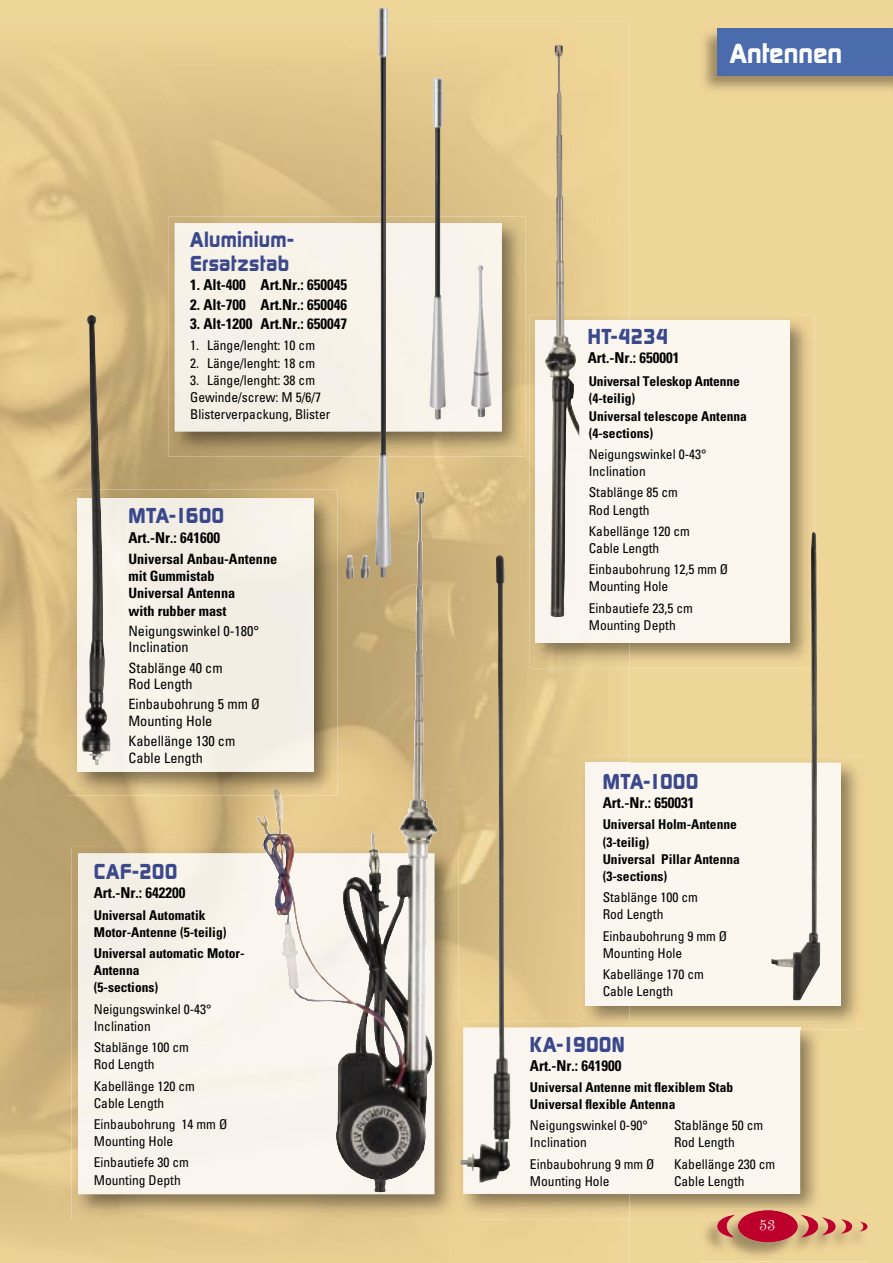
<style>
.page{position:relative;width:893px;height:1263px;background:#eed698}
.page>*{position:absolute;margin:0;border:0;box-sizing:border-box;transform-origin:0 0}
.t1{font:700 27px "Digital";color:#fff}
.t2{font:700 21px/23.4px "Digital";letter-spacing:.01em;color:#3b488c}
.t3{font:21px "French Script";color:#fff}
.t4{font:700 condensed 15px "Univers";color:#000}
.t5{font:condensed 14.25px/16.2px "Univers";color:#000}
.t6{font:700 condensed 14.25px/17.1px "Univers";color:#000}
.t7{font:condensed 13.5px/17.1px "Univers";color:#000}
.t8{font:700 condensed 13.5px/17.1px "Univers";color:#000}
</style>
<div class="page">
<img style="left:0;top:21px;width:629px;height:215px">
<img style="left:0;top:236px;width:209px;height:270px">
<img style="left:525px;top:236px;width:104px;height:108px">
<img style="left:525px;top:344px;width:52px;height:677px">
<img style="left:209px;top:457px;width:316px;height:49px">
<img style="left:0;top:506px;width:104px;height:757px">
<img style="left:315px;top:506px;width:210px;height:378px">
<div style="left:577px;top:668px;width:52px;height:353px;background:#e8ce92"></div>
<img style="left:104px;top:796px;width:211px;height:51px">
<img style="left:511px;top:884px;width:14px;height:137px">
<div style="left:104px;top:1219px;width:525px;height:44px;background:#e8ce92"></div>
<img style="left:698px;top:1208px;width:171px;height:53px">
<svg style="left:860px;top:1221px;width:7px;height:10px"></svg>
<div style="left:738px;top:1210px;width:60px;height:32px;background:#bd002b;border-radius:50%"></div>
<img style="left:72px;top:847px;width:387px;height:52px">
<img style="left:72px;top:899px;width:48px;height:320px">
<img style="left:411px;top:899px;width:48px;height:320px">
<img style="left:120px;top:1194px;width:291px;height:25px">
<img style="left:78px;top:853px;width:356px;height:341px">
<img style="left:371px;top:491px;width:49px;height:453px">
<img style="left:69px;top:490px;width:268px;height:306px">
<svg style="left:273px;top:788px;width:8px;height:8px"></svg>
<div style="left:77px;top:498px;width:236px;height:274px;background:#f3eee6"></div>
<img style="left:82px;top:315px;width:29px;height:450px">
<img style="left:529px;top:314px;width:285px;height:354px">
<div style="left:629px;top:321px;width:160px;height:322px;background:#fbf7ef"></div>
<div style="left:536px;top:321px;width:93px;height:322px;background:#faf5ef"></div>
<img style="left:544px;top:44px;width:35px;height:573px">
<img style="left:459px;top:1021px;width:364px;height:198px">
<img style="left:698px;top:1208px;width:125px;height:11px">
<svg style="left:800px;top:1215px;width:52px;height:23px"></svg>
<svg style="left:717px;top:1215px;width:18px;height:23px"></svg>
<img style="left:741px;top:1210px;width:54px;height:9px">
<img style="left:457px;top:1021px;width:2px;height:198px">
<div style="left:629px;top:1029px;width:171px;height:165px;background:#fbf7ef"></div>
<div style="left:463px;top:1028px;width:166px;height:166px;background:#faf5ef"></div>
<img style="left:459px;top:553px;width:52px;height:630px">
<img style="left:579px;top:756px;width:285px;height:273px">
<img style="left:579px;top:1028px;width:221px;height:1px">
<div style="left:629px;top:763px;width:212px;height:243px;background:#fbf7ef"></div>
<div style="left:585px;top:763px;width:44px;height:243px;background:#faf5ef"></div>
<img style="left:760px;top:532px;width:60px;height:468px">
<img style="left:698px;top:26px;width:195px;height:69px">
<div style="left:717px;top:29px;width:176px;height:46px;background:#4a6cad"></div>
<img style="left:168px;top:217px;width:357px;height:240px">
<div style="left:175px;top:223px;width:327px;height:208px;background:#f6f2e8"></div>
<img style="left:346px;top:7px;width:46px;height:572px">
<img style="left:429px;top:78px;width:20px;height:343px">
<img style="left:467px;top:265px;width:25px;height:152px">
<h2 class="t2" style="left:190px;top:228px;width:105px">Aluminium-<br>Ersatzstab</h2>
<p class="t4" style="left:190px;top:275px;width:159px">1. Alt-400 Art.Nr.: 650045</p>
<p class="t4" style="left:190px;top:295px;width:159px">2. Alt-700 Art.Nr.: 650046</p>
<p class="t4" style="left:190px;top:314px;width:159px">3. Alt-1200 Art.Nr.: 650047</p>
<p class="t7" style="left:190px;top:337px;width:126px">1. Länge/lenght: 10 cm</p>
<p class="t7" style="left:190px;top:354px;width:126px">2. Länge/lenght: 18 cm</p>
<p class="t7" style="left:190px;top:371px;width:142px">3. Länge/lenght: 38 cm<br>Gewinde/screw: M 5/6/7<br>Blisterverpackung, Blister</p>
<h2 class="t2" style="left:128px;top:504px;width:97px">MTA-1600</h2>
<p class="t4" style="left:128px;top:528px;width:93px">Art.-Nr.: 641600</p>
<p class="t6" style="left:128px;top:551px;width:150px">Universal Anbau-Antenne mit Gummistab<br>Universal Antenna<br>with rubber mast</p>
<p class="t5" style="left:128px;top:623px;width:132px">Neigungswinkel 0-180°<br>Inclination</p>
<p class="t5" style="left:128px;top:659px;width:96px">Stablänge 40 cm<br>Rod Length</p>
<p class="t5" style="left:128px;top:696px;width:133px">Einbaubohrung 5 mm Ø<br>Mounting Hole</p>
<p class="t5" style="left:128px;top:732px;width:108px;line-height:17.1px">Kabellänge 130 cm<br>Cable Length</p>
<h2 class="t2" style="left:94px;top:859px;width:85px">CAF-200</h2>
<p class="t4" style="left:94px;top:883px;width:93px">Art.-Nr.: 642200</p>
<p class="t8" style="left:94px;top:906px;width:134px">Universal Automatik<br>Motor-Antenne (5-teilig)</p>
<p class="t8" style="left:94px;top:945px;width:152px">Universal automatic Motor-<br>Antenna<br>(5-sections)</p>
<p class="t7" style="left:94px;top:1000px;width:119px">Neigungswinkel 0-43°<br>Inclination</p>
<p class="t7" style="left:94px;top:1038px;width:97px">Stablänge 100 cm<br>Rod Length</p>
<p class="t7" style="left:94px;top:1077px;width:103px">Kabellänge 120 cm<br>Cable Length</p>
<p class="t7" style="left:94px;top:1115px;width:135px">Einbaubohrung 14 mm Ø<br>Mounting Hole</p>
<p class="t7" style="left:94px;top:1154px;width:97px">Einbautiefe 30 cm<br>Mounting Depth</p>
<h1 class="t1" style="left:730px;top:38px;width:114px">Antennen</h1>
<h2 class="t2" style="left:588px;top:325px;width:82px">HT-4234</h2>
<p class="t4" style="left:588px;top:349px;width:93px">Art.-Nr.: 650001</p>
<p class="t8" style="left:589px;top:373px;width:160px">Universal Teleskop An ten ne (4-teilig)<br>Universal telescope Antenna (4-sections)</p>
<p class="t7" style="left:589px;top:445px;width:119px">Neigungswinkel 0-43°<br>Inclination</p>
<p class="t7" style="left:589px;top:484px;width:91px">Stablänge 85 cm<br>Rod Length</p>
<p class="t7" style="left:589px;top:522px;width:103px">Kabellänge 120 cm<br>Cable Length</p>
<p class="t7" style="left:589px;top:561px;width:141px">Einbaubohrung 12,5 mm Ø<br>Mounting Hole</p>
<p class="t7" style="left:589px;top:599px;width:106px">Einbautiefe 23,5 cm<br>Mounting Depth</p>
<h2 class="t2" style="left:603px;top:770px;width:97px">MTA-1000</h2>
<p class="t4" style="left:603px;top:793px;width:93px">Art.-Nr.: 650031</p>
<p class="t8" style="left:603px;top:816px;width:139px">Universal Holm-Antenne (3-teilig)<br>Universal Pillar Antenna (3-sections)</p>
<p class="t7" style="left:603px;top:888px;width:97px">Stablänge 100 cm<br>Rod Length</p>
<p class="t7" style="left:603px;top:927px;width:126px">Einbaubohrung 9 mm Ø<br>Mounting Hole</p>
<p class="t7" style="left:603px;top:965px;width:103px">Kabellänge 170 cm<br>Cable Length</p>
<h2 class="t2" style="left:530px;top:1032px;width:96px">KA-1900N</h2>
<p class="t4" style="left:530px;top:1056px;width:93px">Art.-Nr.: 641900</p>
<p class="t8" style="left:530px;top:1078px;width:205px">Universal Antenne mit fle xi blem Stab<br>Universal flexible Antenna</p>
<p class="t7" style="left:530px;top:1116px;width:119px">Neigungswinkel 0-90°</p>
<p class="t7" style="left:674px;top:1116px;width:91px">Stablänge 50 cm</p>
<p class="t7" style="left:530px;top:1134px;width:58px">Inclination</p>
<p class="t7" style="left:674px;top:1134px;width:62px">Rod Length</p>
<p class="t7" style="left:530px;top:1155px;width:126px">Einbaubohrung 9 mm Ø</p>
<p class="t7" style="left:674px;top:1155px;width:103px">Kabellänge 230 cm</p>
<p class="t7" style="left:530px;top:1172px;width:81px">Mounting Hole</p>
<p class="t7" style="left:674px;top:1172px;width:72px">Cable Length</p>
<h2 class="t3" style="left:760px;top:1210px;width:17px">53</h2>
</div>
